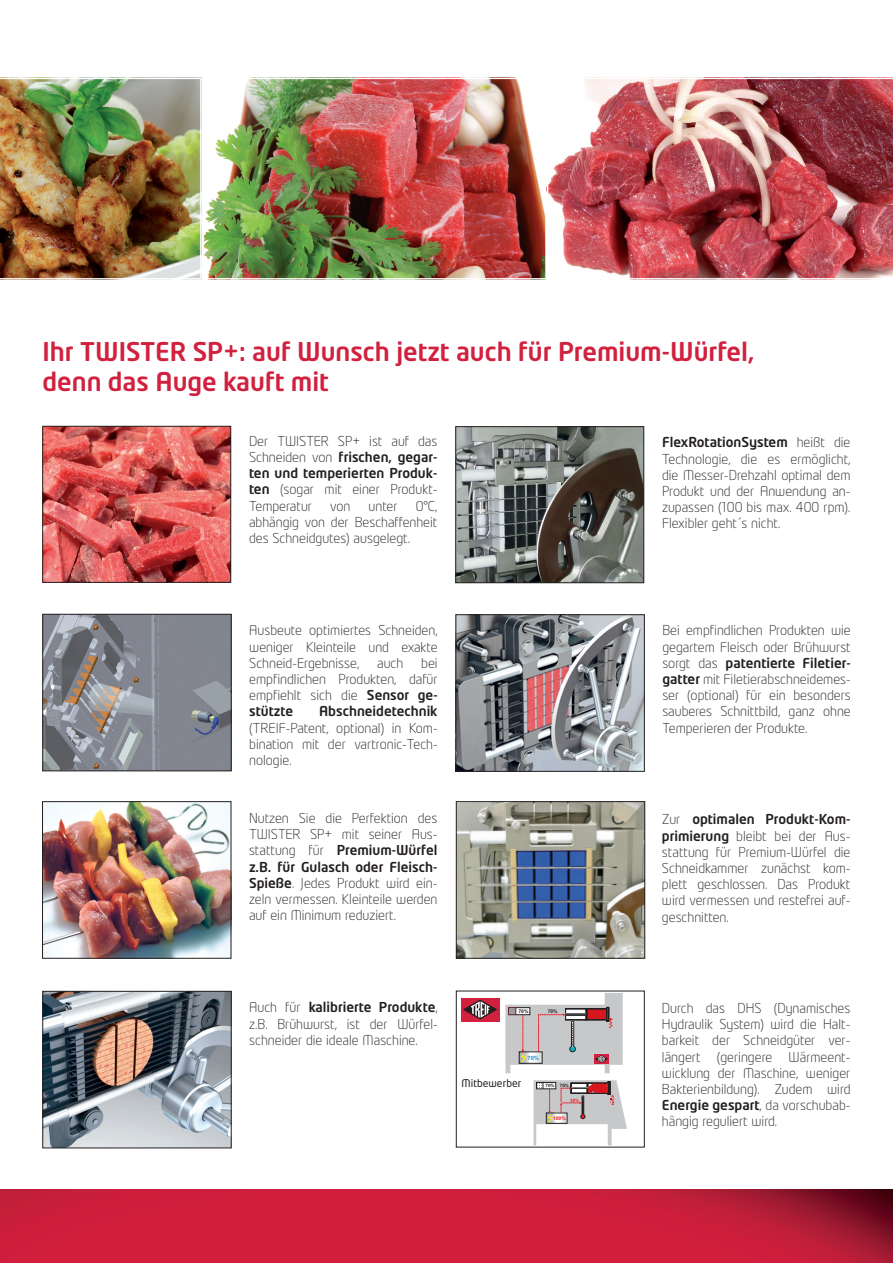
<style>
.page{position:relative;width:893px;height:1263px;background:#fff}
.page>*{position:absolute;margin:0;border:0;box-sizing:border-box;transform-origin:0 0}
.t1{font:500 25.5px/30px "Neo Tech Alt";color:#d1213e}
.t2{font:300 13.5px/16.2px "Neo Tech Alt";color:#231f20;text-align:justify}
.t3{font:500 13.5px "Neo Tech Alt";color:#231f20}
.t4{font:10.5px "Neo Tech Alt";color:#231f20}
.t5{font:700 5.7px "Arial";color:#2891cf}
.t6{font:700 5.1px "Arial";color:#ee1d23}
.t7{font:700 4.95px "Arial";color:#231f20}
.t8{font:700 4.5px "Arial";color:#231f20}
.t9{font:700 4.5px "Arial";color:#ee1d23}
.s1{font-weight:500}
</style>
<div class="page">
<img style="left:0;top:1189px;width:893px;height:74px">
<img style="left:205px;top:81px;width:339px;height:196px">
<div style="left:202px;top:78px;width:345px;height:202px;border:2px solid #fff"></div>
<img style="left:548px;top:79px;width:345px;height:201px">
<img style="left:0;top:78px;width:202px;height:202px">
<img style="left:44px;top:428px;width:185px;height:153px">
<div style="left:42px;top:426px;width:189px;height:157px;border:1px solid #231f20"></div>
<img style="left:457px;top:428px;width:185px;height:153px">
<div style="left:455px;top:426px;width:189px;height:157px;border:1px solid #231f20"></div>
<img style="left:45px;top:616px;width:184px;height:153px">
<div style="left:43px;top:614px;width:188px;height:157px;border:1px solid #231f20"></div>
<img style="left:458px;top:616px;width:185px;height:153px">
<div style="left:456px;top:614px;width:189px;height:157px;border:1px solid #231f20"></div>
<img style="left:44px;top:803px;width:185px;height:153px">
<div style="left:42px;top:801px;width:189px;height:157px;border:1px solid #231f20"></div>
<img style="left:458px;top:803px;width:185px;height:153px">
<div style="left:456px;top:801px;width:189px;height:157px;border:1px solid #231f20"></div>
<img style="left:45px;top:993px;width:184px;height:153px">
<div style="left:43px;top:991px;width:188px;height:157px;border:1px solid #231f20"></div>
<div style="left:456px;top:991px;width:189px;height:156px;border:1px solid #231f20"></div>
<svg style="left:505px;top:993px;width:118px;height:80px"></svg>
<div style="left:461px;top:998px;width:38px;height:23px;background:#d1213e"></div>
<svg style="left:463px;top:999px;width:34px;height:20px"></svg>
<svg style="left:534px;top:1080px;width:93px;height:65px"></svg>
<h1 class="t1" style="left:43px;top:336px;width:714px">Ihr TWISTER SP+: auf Wunsch jetzt auch für Premium-Würfel, denn das Auge kauft mit</h1>
<p class="t2" style="left:249px;top:433px;width:190px;text-indent:89px">SP+ ist auf das Schneiden von <span class="s1">frischen, gegar&shy;ten und temperierten Produk&shy;ten</span> (sogar mit einer Produkt-Temperatur</p>
<p class="t2" style="left:249px;top:433px;width:37px">Der TWISTER</p>
<p class="t2" style="left:249px;top:497px;width:190px;text-indent:167px">0°C, abhängig von der Beschaffenheit des Schneidgutes) ausgelegt.</p>
<p class="t2" style="left:330px;top:497px;width:22px">von</p>
<p class="t2" style="left:369px;top:497px;width:31px">unter</p>
<p class="t2" style="left:249px;top:622px;width:190px">Ausbeute optimiertes Schneiden, weniger Kleinteile und exakte Schneid-Ergebnisse,</p>
<p class="t2" style="left:249px;top:655px;width:190px;text-indent:172px">bei empfindlichen Produkten, dafür empfiehlt sich die <span class="s1">Sensor ge&shy;stützte</span></p>
<p class="t2" style="left:377px;top:655px;width:28px">auch</p>
<p class="t3" style="left:319px;top:703px;width:120px">Abschneidetechnik</p>
<p class="t2" style="left:249px;top:719px;width:11px">(TREIF</p>
<p class="t2" style="left:249px;top:719px;width:190px;text-indent:37px">-Patent, optional) in Kom&shy;bination mit der vartronic-Tech&shy;nologie.</p>
<p class="t2" style="left:249px;top:810px;width:190px">Nutzen Sie die Perfektion des<br>TWISTER</p>
<p class="t2" style="left:249px;top:826px;width:190px;text-indent:61px">SP+ mit seiner Aus&shy;stattung für <span class="s1">Premium-Würfel z.B. für Gulasch oder Fleisch-Spieße</span>. Jedes Produkt wird ein&shy;zeln vermessen. Kleinteile werden auf ein Minimum reduziert.</p>
<p class="t2" style="left:249px;top:999px;width:190px">Auch für <span class="s1">kalibrierte Produkte</span>, z.B. Brühwurst, ist der Würfel&shy;schneider die ideale Maschine.</p>
<p class="t7" style="left:518px;top:1008px;width:12px">70%</p>
<p class="t7" style="left:548px;top:1008px;width:12px">70%</p>
<p class="t5" style="left:527px;top:1054px;width:13px">70%</p>
<p class="t4" style="left:462px;top:1076px;width:61px">Mitbewerber</p>
<p class="t8" style="left:545px;top:1082px;width:25px">70% 70%</p>
<p class="t9" style="left:570px;top:1097px;width:11px">30%</p>
<p class="t6" style="left:553px;top:1114px;width:14px">100%</p>
<p class="t2" style="left:662px;top:434px;width:190px"><span class="s1">FlexRotationSystem</span> heißt die Technologie, die es ermöglicht, die Messer-Drehzahl optimal dem Produkt und der Anwendung an&shy;zupassen (100 bis max. 400 rpm).<br>Flexibler geht´s nicht.</p>
<p class="t2" style="left:662px;top:622px;width:190px">Bei empfindlichen Produkten wie gegartem Fleisch oder Brühwurst sorgt das <span class="s1">patentierte Filetier&shy;gatter</span> mit Filetierabschneidemes&shy;ser (optional) für ein besonders sauberes Schnittbild, ganz ohne Temperieren der Produkte.</p>
<p class="t2" style="left:662px;top:811px;width:190px">Zur <span class="s1">optimalen Produkt-Kom&shy;primierung</span> bleibt bei der Aus&shy;stattung für Premium-Würfel die Schneidkammer zunächst kom&shy;plett geschlossen. Das Produkt wird vermessen und restefrei auf&shy;geschnitten.</p>
<p class="t2" style="left:662px;top:1000px;width:190px">Durch das DHS (Dynamisches Hydraulik System) wird die Halt&shy;barkeit der Schneidgüter ver&shy;längert (geringere Wärmeent&shy;wicklung der Maschine, weniger Bakterienbildung). Zudem wird <span class="s1">Energie gespart</span>, da vorschubab&shy;hängig reguliert wird.</p>
</div>
